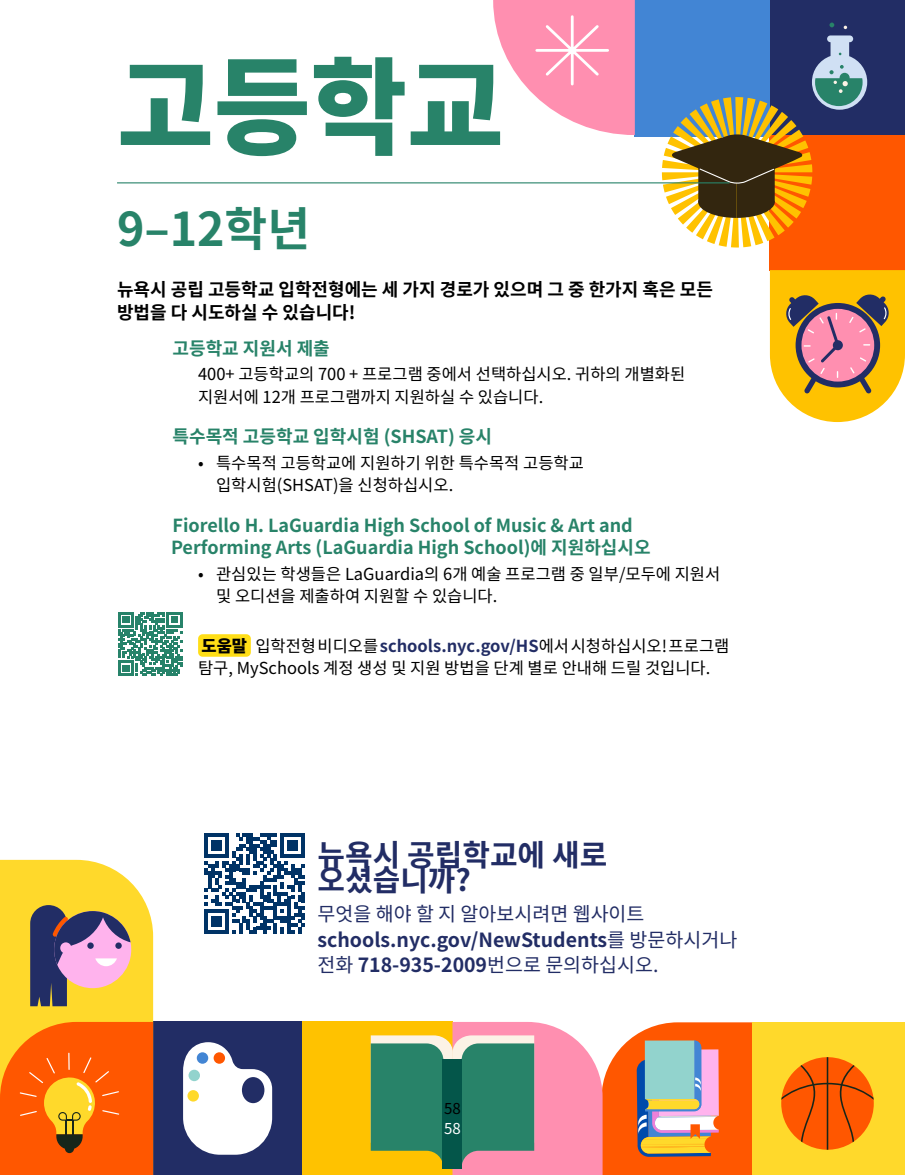
<style>
.page{position:relative;width:905px;height:1175px;background:#fff}
.page>*{position:absolute;margin:0;border:0;box-sizing:border-box;transform-origin:0 0}
.t1{font:900 105px "Noto Sans CJ Kkr";color:#288369}
.H2_-__line_2{font:700 46.5px "Noto Sans CJ Kkr";color:#288369}
.body_-_opener_-_QR_head{font:700 30px/25.5px "Noto Sans CJ Kkr";color:#222d65}
.body_-_opener_-_QR_text{font:700 19.5px/25.5px "Noto Sans CJ Kkr";color:#222d65}
.bl_-_opener_checklist__HS{font:700 18px/22.5px "Noto Sans CJ Kkr";color:#288369}
.body_-_opener_large{font:700 18px/22.5px "Noto Sans CJ Kkr";color:#000}
.body_-__c__tip{font:16.5px/22.5px "Noto Sans CJ Kkr";color:#000}
.body_-_opener__HS{font:16.5px/22.5px "Noto Sans CJ Kkr";color:#000}
.body_-_footer{font:900 16.5px "Noto Sans CJ Kkr";color:#000}
.t2{font:15px "Noto Sans CJ Kkr";color:#000}
.t3{font:15px "Noto Sans CJ Kkr";color:#fff}
.s1{font-weight:700;color:#222d65}
.s2{font-weight:400}
</style>
<div class="page">
<div style="left:770px;top:0;width:134px;height:136px;background:#222d65"></div>
<div style="left:827px;top:35px;width:26px;height:7px;background:#d0e0f4;border-radius:3px"></div>
<svg style="left:829px;top:23px;width:5px;height:4px"></svg>
<div style="left:634px;top:0;width:136px;height:136px;background:#4285d4"></div>
<div style="left:770px;top:135px;width:134px;height:135px;background:#ff5700"></div>
<svg style="left:662px;top:42px;width:205px;height:205px"></svg>
<svg style="left:493px;top:0;width:142px;height:135px"></svg>
<svg style="left:770px;top:270px;width:134px;height:152px;background:#dda849"></svg>
<div style="left:153px;top:1022px;width:149px;height:152px;background:#222d65"></div>
<svg style="left:183px;top:1042px;width:89px;height:112px"></svg>
<div style="left:188px;top:1069px;width:12px;height:12px;background:#92d3cd;border-radius:50%"></div>
<div style="left:187px;top:1090px;width:12px;height:11px;background:#ffd92b;border-radius:50%"></div>
<div style="left:213px;top:1052px;width:12px;height:11px;background:#ff5700;border-radius:50%"></div>
<div style="left:197px;top:1052px;width:11px;height:11px;background:#4285d4;border-radius:50%"></div>
<svg style="left:0;top:860px;width:153px;height:162px;background:#fedb3c"></svg>
<svg style="left:0;top:1022px;width:153px;height:152px;background:#fa6a09"></svg>
<svg style="left:30px;top:905px;width:101px;height:101px;background:#9d817e"></svg>
<div style="left:60px;top:942px;width:11px;height:11px;background:#ffb3ed;border-radius:50%"></div>
<div style="left:302px;top:1022px;width:150px;height:152px;background:#ffc200"></div>
<svg style="left:371px;top:1022px;width:381px;height:152px;background:#b68f70"></svg>
<div style="left:443px;top:1058px;width:19px;height:110px;background:#04564a"></div>
<div style="left:752px;top:1022px;width:152px;height:152px;background:#ffd92b"></div>
<svg style="left:781px;top:1057px;width:92px;height:92px"></svg>
<hr style="left:117px;top:182px;width:612px;height:1px;background:#288369">
<div style="left:198px;top:634px;width:53px;height:22px;background:#ffde17;border-radius:5px"></div>
<svg style="left:118px;top:612px;width:64px;height:64px"></svg>
<svg style="left:205px;top:833px;width:100px;height:100px"></svg>
<h2 class="t1" style="left:117px;top:48px;width:388px">고등학교</h2>
<h2 class="H2_-__line_2" style="left:117px;top:203px;width:195px">9–12학년</h2>
<p class="body_-_opener_large" style="left:117px;top:278px;width:597px">뉴욕시 공립 고등학교 입학전형에는 세 가지 경로가 있으며 그 중 한가지 혹은 모든 방법을 다 시도하실 수 있습니다!</p>
<p class="bl_-_opener_checklist__HS" style="left:172px;top:337px;width:159px">고등학교 지원서 제출</p>
<p class="body_-_opener__HS" style="left:198px;top:363px;width:488px">400+ 고등학교의 700 + 프로그램 중에서 선택하십시오. 귀하의 개별화된 지원서에 12개 프로그램까지 지원하실 수 있습니다.</p>
<p class="bl_-_opener_checklist__HS" style="left:172px;top:425px;width:321px">특수목적 고등학교 입학시험 (SHSAT) 응시</p>
<p class="body_-__c__tip" style="left:216px;top:451px;width:369px;text-indent:-18px">• 특수목적 고등학교에 지원하기 위한 특수목적 고등학교 입학시험(SHSAT)을 신청하십시오.</p>
<p class="bl_-_opener_checklist__HS" style="left:171px;top:514px;width:481px">Fiorello H. LaGuardia High School of Music &amp; Art and<br>Performing Arts (LaGuardia High School)에 지원하십시오</p>
<p class="body_-__c__tip" style="left:216px;top:562px;width:505px;text-indent:-18px">• 관심있는 학생들은 LaGuardia의 6개 예술 프로그램 중 일부/모두에 지원서 및 오디션을 제출하여 지원할 수 있습니다.</p>
<p class="body_-_footer" style="left:201px;top:636px;width:47px">도움말</p>
<p class="body_-__c__tip" style="left:198px;top:634px;width:532px;text-indent:57px">입학전형비디오를<span class="s1">schools.nyc.gov/HS</span>에서시청하십시오! 프로그램 탐구, MySchools 계정 생성 및 지원 방법을 단계 별로 안내해 드릴 것입니다.</p>
<p class="body_-_opener_-_QR_head" style="left:317px;top:842px;width:291px">뉴욕시 공립학교에 새로 오셨습니까?</p>
<p class="body_-_opener_-_QR_text" style="left:317px;top:902px;width:421px"><span class="s2">무엇을 해야 할 지 알아보시려면 웹사이트 </span>schools.nyc.gov/NewStudents<span class="s2">를 방문하시거나 전화</span> 718-935-2009<span class="s2">번으로 문의하십시오.</span></p>
<p class="t2" style="left:444px;top:1100px;width:18px">58</p>
<p class="t3" style="left:444px;top:1120px;width:18px">58</p>
</div>
